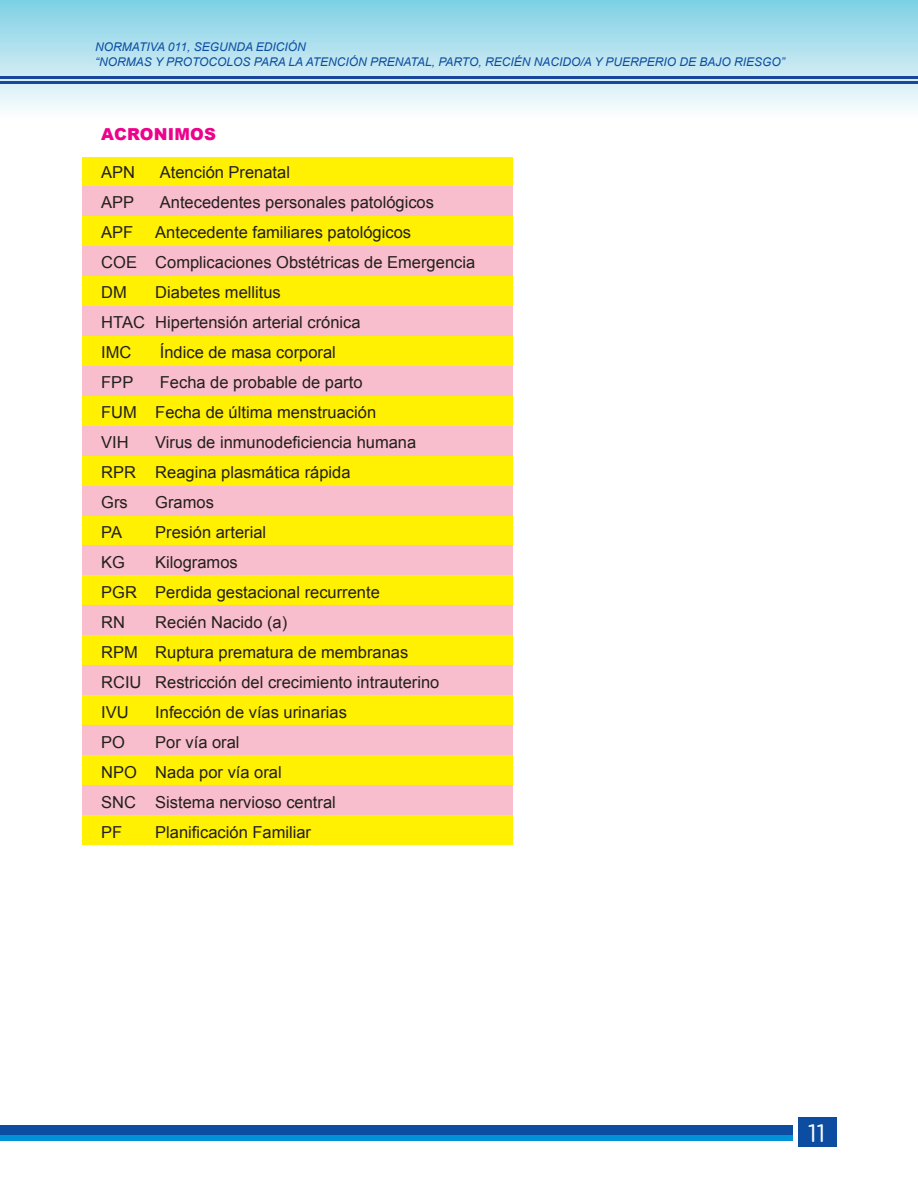
<style>
.page{position:relative;width:918px;height:1188px;background:#fff}
.page>*{position:absolute;margin:0;border:0;box-sizing:border-box;transform-origin:0 0}
.t1{font:24px "B Preplay";color:#fff}
.t2{font:16.5px/30px "Arial";color:#231f20}
.t3{font:900 16.5px "Arial";letter-spacing:.015em;color:#ed028c}
.t4{font:italic 12px/15px "Arial";color:#0d4da1}
</style>
<div class="page">
<div style="left:0;top:1125px;width:793px;height:11px;background:#0d4da1"></div>
<div style="left:0;top:1136px;width:793px;height:5px;background:#0091d6"></div>
<div style="left:798px;top:1118px;width:39px;height:29px;background:#0d4da1"></div>
<div style="left:0;top:0;width:918px;height:130px;background:linear-gradient(to bottom,#7dcee3,#fffdfe)"></div>
<hr style="left:0;top:77px;width:918px;height:2px;background:#18469d">
<hr style="left:0;top:81px;width:918px;height:2px;background:#18469d">
<div style="left:82px;top:157px;width:431px;height:30px;background:#fff101"></div>
<div style="left:82px;top:216px;width:431px;height:30px;background:#fff101"></div>
<div style="left:82px;top:276px;width:431px;height:30px;background:#fff101"></div>
<div style="left:82px;top:336px;width:431px;height:30px;background:#fff101"></div>
<div style="left:82px;top:396px;width:431px;height:30px;background:#fff101"></div>
<div style="left:82px;top:456px;width:431px;height:30px;background:#fff101"></div>
<div style="left:82px;top:516px;width:431px;height:29px;background:#fff101"></div>
<div style="left:82px;top:575px;width:431px;height:30px;background:#fff101"></div>
<div style="left:82px;top:635px;width:431px;height:30px;background:#fff101"></div>
<div style="left:82px;top:695px;width:431px;height:30px;background:#fff101"></div>
<div style="left:82px;top:755px;width:431px;height:30px;background:#fff101"></div>
<div style="left:82px;top:815px;width:431px;height:30px;background:#fff101"></div>
<div style="left:82px;top:246px;width:431px;height:30px;background:#f8becd"></div>
<div style="left:82px;top:306px;width:431px;height:30px;background:#f8becd"></div>
<div style="left:82px;top:366px;width:431px;height:30px;background:#f8becd"></div>
<div style="left:82px;top:426px;width:431px;height:30px;background:#f8becd"></div>
<div style="left:82px;top:486px;width:431px;height:30px;background:#f8becd"></div>
<div style="left:82px;top:545px;width:431px;height:30px;background:#f8becd"></div>
<div style="left:82px;top:605px;width:431px;height:30px;background:#f8becd"></div>
<div style="left:82px;top:665px;width:431px;height:30px;background:#f8becd"></div>
<div style="left:82px;top:725px;width:431px;height:30px;background:#f8becd"></div>
<div style="left:82px;top:785px;width:431px;height:30px;background:#f8becd"></div>
<div style="left:82px;top:187px;width:431px;height:29px;background:#f8becd"></div>
<p class="t4" style="left:95px;top:40px;width:691px">NORMATIVA 011, SEGUNDA EDICIÓN<br>“NORMAS Y PROTOCOLOS PARA LA ATENCIÓN PRENATAL, PARTO, RECIÉN NACIDO/A Y PUERPERIO DE BAJO RIESGO”</p>
<p class="t3" style="left:101px;top:122px;width:116px">ACRONIMOS</p>
<p class="t2" style="left:101px;top:158px;width:35px">APN</p>
<p class="t2" style="left:160px;top:158px;width:132px">Atención Prenatal</p>
<p class="t2" style="left:101px;top:188px;width:35px">APP</p>
<p class="t2" style="left:160px;top:188px;width:276px">Antecedentes personales patológicos</p>
<p class="t2" style="left:101px;top:218px;width:34px">APF</p>
<p class="t2" style="left:101px;top:218px;width:376px;text-indent:54px">Antecedente familiares patológicos<br>COE Complicaciones Obstétricas de Emergencia<br>DM</p>
<p class="t2" style="left:101px;top:278px;width:261px;text-indent:54px">Diabetes mellitus<br>HTAC Hipertensión arterial crónica<br>IMC</p>
<p class="t2" style="left:160px;top:338px;width:178px">Índice de masa corporal</p>
<p class="t2" style="left:101px;top:368px;width:277px;text-indent:59px">Fecha de probable de parto<br>FUM Fecha de última menstruación<br>VIH</p>
<p class="t2" style="left:101px;top:368px;width:34px">FPP</p>
<p class="t2" style="left:101px;top:428px;width:317px;text-indent:54px">Virus de inmunodeficiencia humana<br>RPR Reagina plasmática rápida<br>Grs</p>
<p class="t2" style="left:155px;top:488px;width:60px">Gramos</p>
<p class="t2" style="left:101px;top:518px;width:22px">PA</p>
<p class="t2" style="left:155px;top:518px;width:112px">Presión arterial</p>
<p class="t2" style="left:101px;top:548px;width:25px">KG</p>
<p class="t2" style="left:101px;top:548px;width:280px;text-indent:54px">Kilogramos<br>PGR Perdida gestacional recurrente<br>RN</p>
<p class="t2" style="left:101px;top:608px;width:340px;text-indent:54px">Recién Nacido (a)<br>RPM Ruptura prematura de membranas<br>RCIU Restricción del crecimiento intrauterino<br>IVU</p>
<p class="t2" style="left:155px;top:698px;width:193px">Infección de vías urinarias</p>
<p class="t2" style="left:101px;top:728px;width:25px">PO</p>
<p class="t2" style="left:101px;top:728px;width:236px;text-indent:54px">Por vía oral<br>NPO Nada por vía oral<br>SNC Sistema nervioso central<br>PF</p>
<p class="t2" style="left:155px;top:818px;width:157px">Planificación Familiar</p>
<h1 class="t1" style="left:809px;top:1120px;width:19px">11</h1>
</div>
